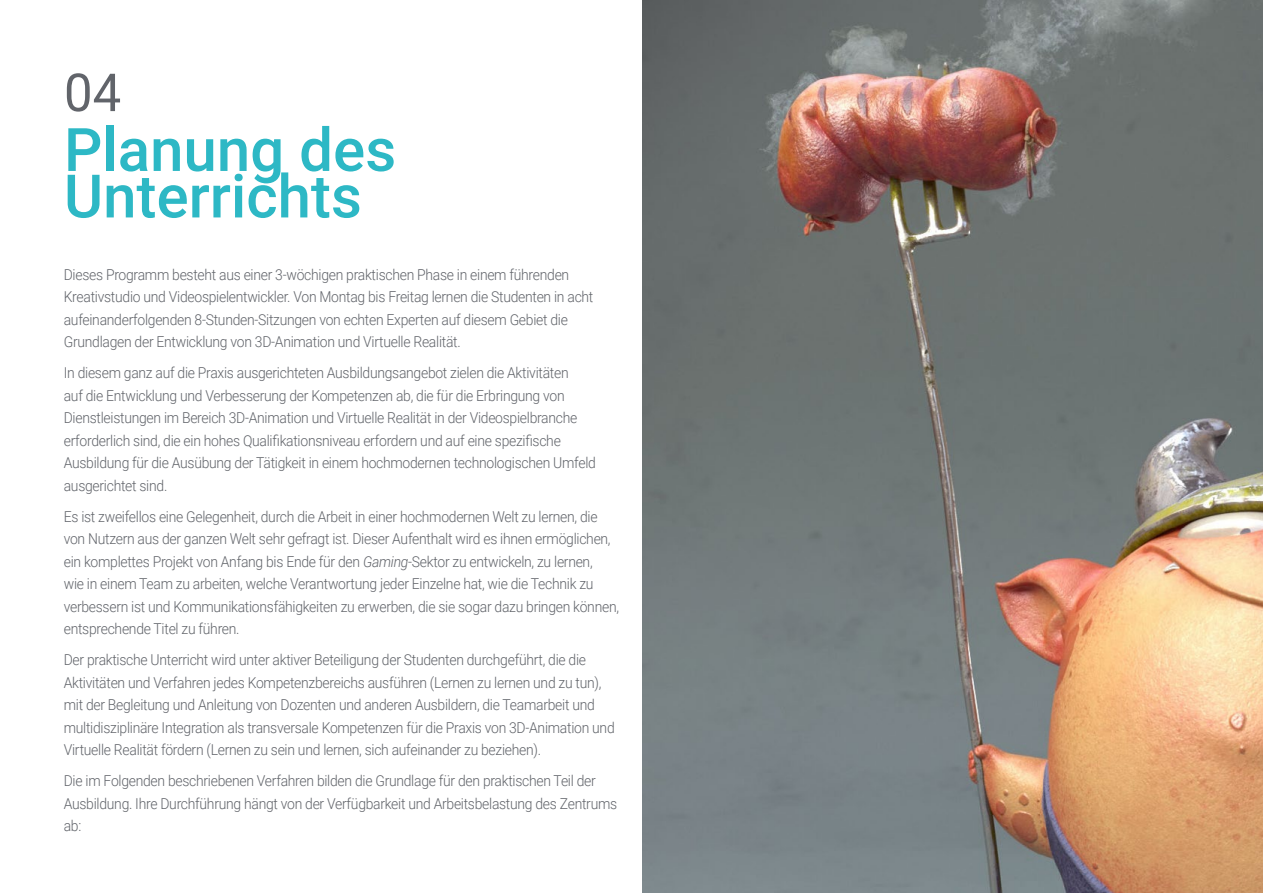
<style>
.page{position:relative;width:1263px;height:893px;background:#fff}
.page>*{position:absolute;margin:0;border:0;box-sizing:border-box;transform-origin:0 0}
.t1{font:500 60px/46.5px "Roboto";color:#2db8c5}
.t2{font:52.5px "Roboto";color:#61646a}
.t3{font:300 15px/22.5px "Roboto";letter-spacing:-.02em;color:#61646a;scale:.93 1}
.s1{font-style:italic}
</style>
<div class="page">
<img style="left:642px;top:0;width:621px;height:893px">
<h2 class="t2" style="left:64px;top:56px;width:59px">04</h2>
<h1 class="t1" style="left:64px;top:124px;width:334px">Planung des<br>Unterrichts</h1>
<p class="t3" style="left:64px;top:262px;width:571px">Dieses Programm besteht aus einer 3-wöchigen praktischen Phase in einem führenden Kreativstudio und Videospielentwickler. Von Montag bis Freitag lernen die Studenten in acht aufeinanderfolgenden 8-Stunden-Sitzungen von echten Experten auf diesem Gebiet die Grundlagen der Entwicklung von 3D-Animation und Virtuelle Realität.</p>
<p class="t3" style="left:64px;top:361px;width:574px">In diesem ganz auf die Praxis ausgerichteten Ausbildungsangebot zielen die Aktivitäten<br>auf die Entwicklung und Verbesserung der Kompetenzen ab, die für die Erbringung von Dienstleistungen im Bereich 3D-Animation und Virtuelle Realität in der Videospielbranche erforderlich sind, die ein hohes Qualifikationsniveau erfordern und auf eine spezifische Ausbildung für die Ausübung der Tätigkeit in einem hochmodernen technologischen Umfeld ausgerichtet sind.</p>
<p class="t3" style="left:64px;top:504px;width:598px">Es ist zweifellos eine Gelegenheit, durch die Arbeit in einer hochmodernen Welt zu lernen, die von Nutzern aus der ganzen Welt sehr gefragt ist. Dieser Aufenthalt wird es ihnen ermöglichen, ein komplettes Projekt von Anfang bis Ende für den <span class="s1">Gaming</span>-Sektor zu entwickeln, zu lernen,<br>wie in einem Team zu arbeiten, welche Verantwortung jeder Einzelne hat, wie die Technik zu verbessern ist und Kommunikationsfähigkeiten zu erwerben, die sie sogar dazu bringen können, entsprechende Titel zu führen.</p>
<p class="t3" style="left:64px;top:648px;width:594px">Der praktische Unterricht wird unter aktiver Beteiligung der Studenten durchgeführt, die die Aktivitäten und Verfahren jedes Kompetenzbereichs ausführen (Lernen zu lernen und zu tun), mit der Begleitung und Anleitung von Dozenten und anderen Ausbildern, die Teamarbeit und multidisziplinäre Integration als transversale Kompetenzen für die Praxis von 3D-Animation und Virtuelle Realität fördern (Lernen zu sein und lernen, sich aufeinander zu beziehen).</p>
<p class="t3" style="left:64px;top:769px;width:596px">Die im Folgenden beschriebenen Verfahren bilden die Grundlage für den praktischen Teil der<br>Ausbildung. Ihre Durchführung hängt von der Verfügbarkeit und Arbeitsbelastung des Zentrums ab:</p>
</div>
